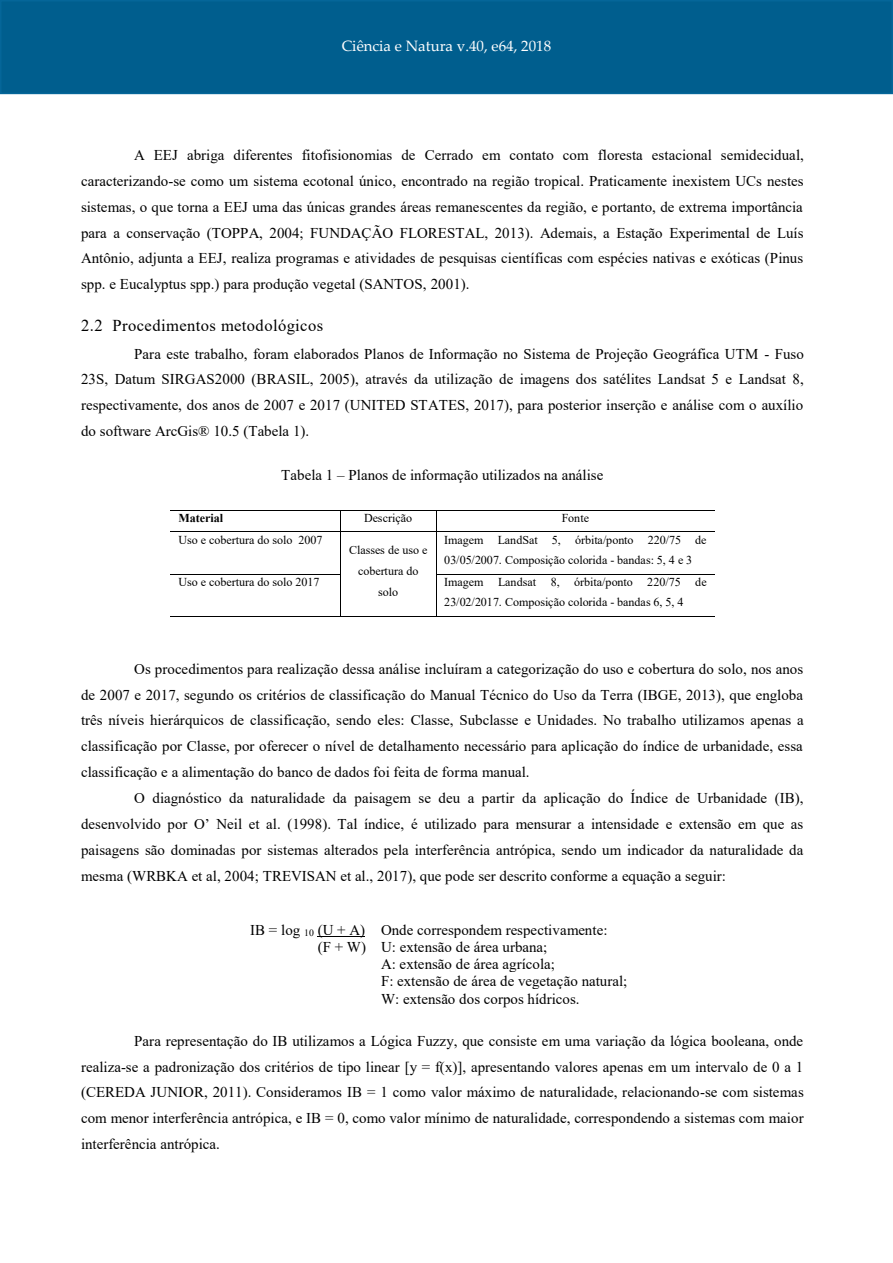
<style>
.page{position:relative;width:893px;height:1263px;background:#fff}
.page>*{position:absolute;margin:0;border:0;box-sizing:border-box;transform-origin:0 0}
.t1{font:16.5px "Times New Roman";letter-spacing:.02em;color:#000}
.t2{font:15px/26px "Times New Roman";color:#000;text-align:justify}
.t3{font:15px "Palatino Linotype";color:#fff}
.t4{font:12px/20.7px "Times New Roman";color:#000}
.t5{font:700 12px "Times New Roman";letter-spacing:-.005em;color:#000}
</style>
<div class="page">
<div style="left:0;top:0;width:893px;height:94px;background:#005e8e;border:2px solid #056699"></div>
<hr style="left:170px;top:510px;width:170px;height:1px;background:#000">
<hr style="left:341px;top:510px;width:95px;height:1px;background:#000">
<hr style="left:436px;top:510px;width:279px;height:1px;background:#000">
<hr style="left:170px;top:531px;width:170px;height:1px;background:#000">
<svg style="left:340px;top:510px;width:1px;height:22px"></svg>
<hr style="left:341px;top:531px;width:95px;height:1px;background:#000">
<svg style="left:436px;top:511px;width:1px;height:20px"></svg>
<hr style="left:436px;top:531px;width:279px;height:1px;background:#000">
<hr style="left:340px;top:532px;width:1px;height:42px;background:#000">
<hr style="left:436px;top:532px;width:1px;height:42px;background:#000">
<hr style="left:170px;top:574px;width:170px;height:1px;background:#000">
<hr style="left:436px;top:574px;width:279px;height:1px;background:#000">
<hr style="left:170px;top:616px;width:170px;height:1px;background:#000">
<hr style="left:340px;top:574px;width:1px;height:42px;background:#000">
<hr style="left:341px;top:616px;width:95px;height:1px;background:#000">
<hr style="left:436px;top:574px;width:1px;height:42px;background:#000">
<hr style="left:436px;top:616px;width:279px;height:1px;background:#000">
<hr style="left:318px;top:936px;width:47px;height:1px;background:#000">
<p class="t3" style="left:342px;top:35px;width:211px">Ciência e Natura v.40, e64, 2018</p>
<p class="t2" style="left:81px;top:141px;width:724px;text-indent:53px">A EEJ abriga diferentes fitofisionomias de Cerrado em contato com floresta estacional semidecidual, caracterizando-se como um sistema ecotonal único, encontrado na região tropical. Praticamente inexistem UCs nestes sistemas, o que torna a EEJ uma das únicas grandes áreas remanescentes da região, e portanto, de extrema importância para a conservação (TOPPA, 2004; FUNDAÇÃO FLORESTAL, 2013). Ademais, a Estação Experimental de Luís Antônio, adjunta a EEJ, realiza programas e atividades de pesquisas científicas com espécies nativas e exóticas (Pinus spp. e Eucalyptus spp.) para produção vegetal (SANTOS, 2001).</p>
<p class="t1" style="left:81px;top:314px;width:244px">2.2 Procedimentos metodológicos</p>
<p class="t2" style="left:81px;top:340px;width:724px;text-indent:53px">Para este trabalho, foram elaborados Planos de Informação no Sistema de Projeção Geográfica UTM - Fuso 23S, Datum SIRGAS2000 (BRASIL, 2005), através da utilização de imagens dos satélites Landsat 5 e Landsat 8, respectivamente, dos anos de 2007 e 2017 (UNITED STATES, 2017), para posterior inserção e análise com o auxílio do software ArcGis® 10.5 (Tabela 1).</p>
<p class="t2" style="left:281px;top:462px;width:324px">Tabela 1 – Planos de informação utilizados na análise</p>
<p class="t5" style="left:178px;top:509px;width:46px">Material</p>
<p class="t4" style="left:364px;top:507px;width:50px">Descrição</p>
<p class="t4" style="left:562px;top:507px;width:29px">Fonte</p>
<p class="t4" style="left:178px;top:529px;width:145px">Uso e cobertura do solo 2007</p>
<p class="t4" style="left:349px;top:539px;width:80px;text-align:center">Classes de uso e cobertura do solo</p>
<p class="t4" style="left:444px;top:529px;width:264px">Imagem LandSat 5, órbita/ponto 220/75 de<br>03/05/2007. Composição colorida - bandas: 5, 4 e 3</p>
<p class="t4" style="left:178px;top:571px;width:142px">Uso e cobertura do solo 2017</p>
<p class="t4" style="left:444px;top:571px;width:264px">Imagem Landsat 8, órbita/ponto 220/75 de<br>23/02/2017. Composição colorida - bandas 6, 5, 4</p>
<p class="t2" style="left:134px;top:655px;width:670px">Os procedimentos para realização dessa análise incluíram a categorização do uso e cobertura do solo, nos anos</p>
<p class="t2" style="left:81px;top:681px;width:723px">de 2007 e 2017, segundo os critérios de classificação do Manual Técnico do Uso da Terra (IBGE, 2013), que engloba</p>
<p class="t2" style="left:81px;top:707px;width:724px">três níveis hierárquicos de classificação, sendo eles: Classe, Subclasse e Unidades. No trabalho utilizamos apenas a</p>
<p class="t2" style="left:81px;top:733px;width:723px">classificação por Classe, por oferecer o nível de detalhamento necessário para aplicação do índice de urbanidade, essa</p>
<p class="t2" style="left:81px;top:759px;width:450px">classificação e a alimentação do banco de dados foi feita de forma manual.</p>
<p class="t2" style="left:134px;top:784px;width:671px">O diagnóstico da naturalidade da paisagem se deu a partir da aplicação do Índice de Urbanidade (IB),</p>
<p class="t2" style="left:81px;top:810px;width:724px">desenvolvido por O’ Neil et al. (1998). Tal índice, é utilizado para mensurar a intensidade e extensão em que as</p>
<p class="t2" style="left:81px;top:836px;width:724px">paisagens são dominadas por sistemas alterados pela interferência antrópica, sendo um indicador da naturalidade da</p>
<p class="t2" style="left:81px;top:862px;width:646px">mesma (WRBKA et al, 2004; TREVISAN et al., 2017), que pode ser descrito conforme a equação a seguir:</p>
<p class="t2" style="left:250px;top:921px;width:118px;line-height:17.2px;text-align:right">IB = log <sub>10</sub> (U + A) (F + W)</p>
<p class="t2" style="left:381px;top:921px;width:248px;line-height:17.2px;text-align:left">Onde correspondem respectivamente:<br>U: extensão de área urbana;<br>A: extensão de área agrícola;<br>F: extensão de área de vegetação natural; W: extensão dos corpos hídricos.</p>
<p class="t2" style="left:81px;top:1027px;width:724px;text-indent:53px">Para representação do IB utilizamos a Lógica Fuzzy, que consiste em uma variação da lógica booleana, onde realiza-se a padronização dos critérios de tipo linear [y = f(x)], apresentando valores apenas em um intervalo de 0 a 1 (CEREDA JUNIOR, 2011). Consideramos IB = 1 como valor máximo de naturalidade, relacionando-se com sistemas com menor interferência antrópica, e IB = 0, como valor mínimo de naturalidade, correspondendo a sistemas com maior interferência antrópica.</p>
</div>
